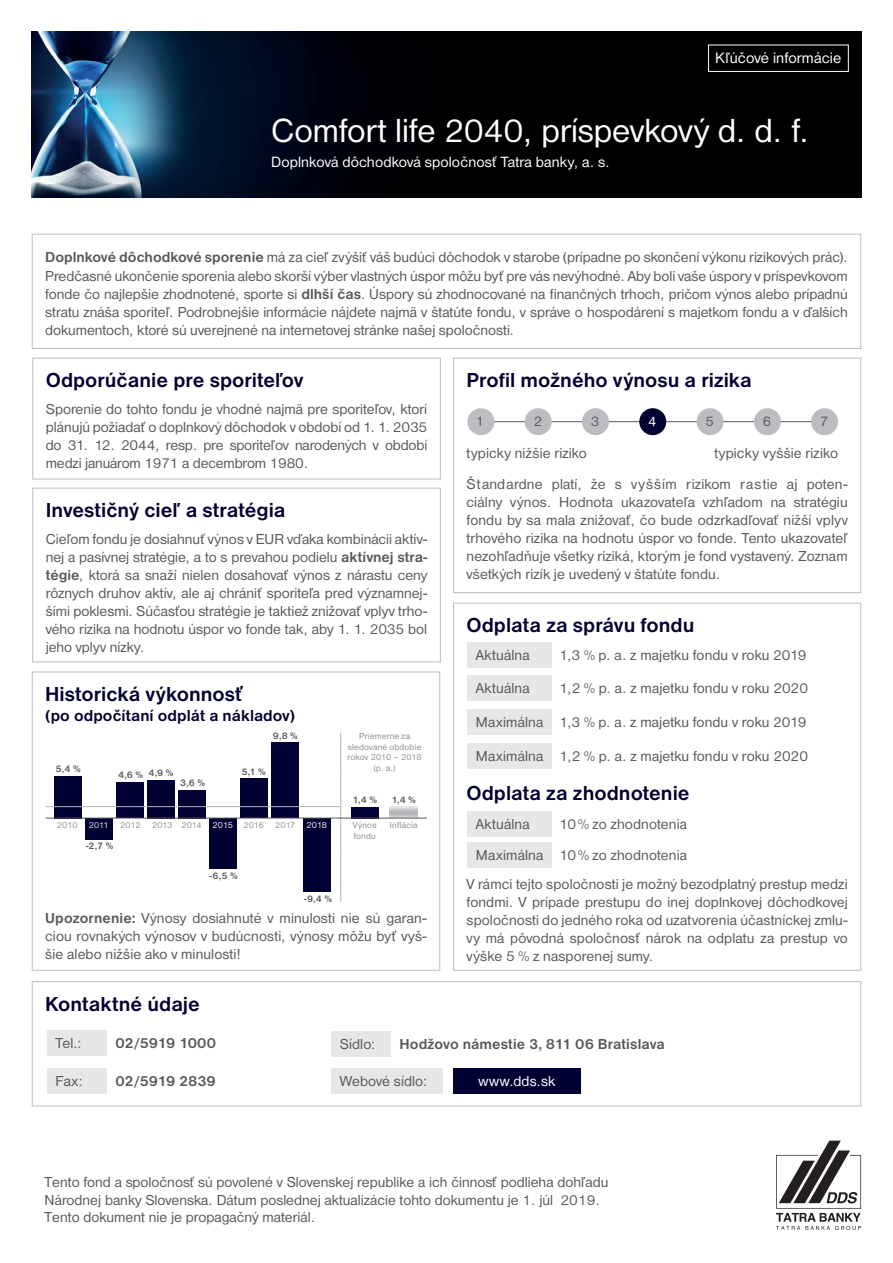
<style>
.page{position:relative;width:893px;height:1263px;background:#fff}
.page>*{position:absolute;margin:0;border:0;box-sizing:border-box;transform-origin:0 0}
.t1{font:34.65px "Nimbus Sans DOT";color:#fff}
.t2{font:700 21px "Nimbus Sans DOT";color:#000032}
.t3{font:700 16.5px "Nimbus Sans DOT";letter-spacing:.005em;color:#000032}
.t4{font:15.75px "Nimbus Sans DOT";letter-spacing:.005em;color:#fff}
.t5{font:15.45px "Nimbus Sans DOT";letter-spacing:.01em;color:#fff}
.t6{font:15px/18px "Nimbus Sans DOT";letter-spacing:.005em;color:#57585a;text-align:justify}
.t7{font:700 15px "Nimbus Sans DOT";color:#57585a}
.t8{font:15px "Nimbus Sans DOT";letter-spacing:.015em;color:#fff}
.t9{font:14.55px "Nimbus Sans DOT";color:#57585a}
.t10{font:14.55px "Nimbus Sans DOT";color:#fff}
.t11{font:700 9.75px "Nimbus Sans DOT";color:#57585a}
.t12{font:9px/10.8px "Nimbus Sans DOT";letter-spacing:.025em;color:#8a8c8f;text-align:center}
.t13{font:9px "Nimbus Sans DOT";letter-spacing:-.015em;color:#8a8c8f}
.t14{font:9px "Nimbus Sans DOT";letter-spacing:-.015em;color:#fff}
.t15{font:9px "Nimbus Sans DOT";color:#e6e7e9}
.s1{font-weight:700}
</style>
<div class="page">
<img style="left:32px;top:32px;width:829px;height:166px">
<div style="left:708px;top:45px;width:141px;height:27px;border:1px solid #fff"></div>
<div style="left:32px;top:234px;width:829px;height:115px;border:1px solid #bcbdc0"></div>
<div style="left:32px;top:488px;width:409px;height:174px;border:1px solid #bcbdc0"></div>
<div style="left:453px;top:358px;width:408px;height:235px;border:1px solid #bcbdc0"></div>
<hr style="left:481px;top:421px;width:344px;height:1px;background:#57585a">
<div style="left:467px;top:408px;width:27px;height:27px;background:#bcbdc0;border-radius:50%"></div>
<div style="left:525px;top:408px;width:27px;height:27px;background:#bcbdc0;border-radius:50%"></div>
<div style="left:582px;top:408px;width:27px;height:27px;background:#bcbdc0;border-radius:50%"></div>
<div style="left:639px;top:408px;width:27px;height:27px;background:#000032;border-radius:50%"></div>
<div style="left:697px;top:408px;width:26px;height:27px;background:#bcbdc0;border-radius:50%"></div>
<div style="left:754px;top:408px;width:27px;height:27px;background:#bcbdc0;border-radius:50%"></div>
<div style="left:811px;top:408px;width:27px;height:27px;background:#bcbdc0;border-radius:50%"></div>
<div style="left:32px;top:358px;width:409px;height:121px;border:1px solid #bcbdc0"></div>
<div style="left:32px;top:981px;width:829px;height:125px;border:1px solid #bcbdc0"></div>
<div style="left:47px;top:1030px;width:60px;height:25px;background:#e6e7e9"></div>
<div style="left:47px;top:1068px;width:60px;height:26px;background:#e6e7e9"></div>
<div style="left:331px;top:1031px;width:60px;height:26px;background:#e6e7e9"></div>
<div style="left:331px;top:1068px;width:112px;height:26px;background:#e6e7e9"></div>
<div style="left:453px;top:603px;width:408px;height:367px;border:1px solid #bcbdc0"></div>
<div style="left:467px;top:676px;width:85px;height:25px;background:#e6e7e9"></div>
<div style="left:467px;top:643px;width:85px;height:25px;background:#e6e7e9"></div>
<div style="left:467px;top:811px;width:85px;height:25px;background:#e6e7e9"></div>
<div style="left:467px;top:709px;width:85px;height:26px;background:#e6e7e9"></div>
<div style="left:467px;top:842px;width:85px;height:26px;background:#e6e7e9"></div>
<div style="left:467px;top:743px;width:85px;height:25px;background:#e6e7e9"></div>
<div style="left:32px;top:672px;width:408px;height:298px;border:1px solid #bcbdc0"></div>
<svg style="left:776px;top:1140px;width:85px;height:90px"></svg>
<div style="left:453px;top:1068px;width:128px;height:26px;background:#000032"></div>
<div style="left:303px;top:818px;width:28px;height:73px;background:#000032"></div>
<hr style="left:340px;top:733px;width:1px;height:168px;background:#b2b3b7">
<svg style="left:390px;top:807px;width:27px;height:11px"></svg>
<div style="left:351px;top:807px;width:28px;height:11px;background:#000032"></div>
<div style="left:240px;top:778px;width:27px;height:40px;background:#000032"></div>
<div style="left:271px;top:742px;width:28px;height:76px;background:#000032"></div>
<div style="left:209px;top:818px;width:28px;height:51px;background:#000032"></div>
<div style="left:178px;top:790px;width:28px;height:28px;background:#000032"></div>
<div style="left:147px;top:780px;width:28px;height:38px;background:#000032"></div>
<div style="left:116px;top:782px;width:28px;height:36px;background:#000032"></div>
<div style="left:85px;top:818px;width:28px;height:21px;background:#000032"></div>
<div style="left:55px;top:776px;width:27px;height:42px;background:#000032"></div>
<hr style="left:46px;top:818px;width:381px;height:1px;background:#57585a">
<hr style="left:46px;top:806px;width:295px;height:1px;background:#b2b3b7">
<p class="t4" style="left:715px;top:53px;width:127px">Kľúčové informácie</p>
<h1 class="t1" style="left:271px;top:118px;width:540px">Comfort life 2040, príspevkový d. d. f.</h1>
<p class="t5" style="left:271px;top:156px;width:340px">Doplnková dôchodková spoločnosť Tatra banky, a. s.</p>
<p class="t6" style="left:45px;top:250px;width:804px"><span class="s1">Doplnkové dôchodkové sporenie</span> má za cieľ zvýšiť váš budúci dôchodok v starobe (prípadne po skončení výkonu rizikových prác).<br>Predčasné ukončenie sporenia alebo skorší výber vlastných úspor môžu byť pre vás nevýhodné. Aby boli vaše úspory v príspevkovom fonde čo najlepšie zhodnotené, sporte si <span class="s1">dlhší čas</span>. Úspory sú zhodnocované na finančných trhoch, pričom výnos alebo prípadnú stratu znáša sporiteľ. Podrobnejšie informácie nájdete najmä v štatúte fondu, v správe o hospodárení s majetkom fondu a v ďalších dokumentoch, ktoré sú uverejnené na internetovej stránke našej spoločnosti.</p>
<h2 class="t2" style="left:46px;top:373px;width:259px">Odporúčanie pre sporiteľov</h2>
<p class="t6" style="left:46px;top:402px;width:383px">Sporenie do tohto fondu je vhodné najmä pre sporiteľov, ktorí plánujú požiadať o doplnkový dôchodok v období od 1. 1. 2035 do 31. 12. 2044, resp. pre sporiteľov narodených v období medzi januárom 1971 a decembrom 1980.</p>
<h2 class="t2" style="left:46px;top:503px;width:241px">Investičný cieľ a stratégia</h2>
<p class="t6" style="left:46px;top:532px;width:383px">Cieľom fondu je dosiahnuť výnos v EUR vďaka kombinácii aktív&shy;nej a pasívnej stratégie, a to s prevahou podielu <span class="s1">aktívnej stra&shy;tégie</span>, ktorá sa snaží nielen dosahovať výnos z nárastu ceny rôznych druhov aktív, ale aj chrániť sporiteľa pred významnej&shy;šími poklesmi. Súčasťou stratégie je taktiež znižovať vplyv trho&shy;vého rizika na hodnotu úspor vo fonde tak, aby 1. 1. 2035 bol jeho vplyv nízky.</p>
<h2 class="t2" style="left:45px;top:687px;width:199px">Historická výkonnosť</h2>
<p class="t3" style="left:45px;top:710px;width:251px">(po odpočítaní odplát a nákladov)</p>
<p class="t11" style="left:56px;top:765px;width:27px">5,4 %</p>
<p class="t11" style="left:148px;top:770px;width:27px">4,9 %</p>
<p class="t11" style="left:118px;top:772px;width:27px">4,6 %</p>
<p class="t11" style="left:180px;top:779px;width:26px">3,6 %</p>
<p class="t11" style="left:273px;top:732px;width:27px">9,8 %</p>
<p class="t11" style="left:242px;top:768px;width:26px">5,1 %</p>
<p class="t12" style="left:348px;top:731px;width:76px">Priemerne za sledované obdobie rokov 2010 – 2018 (p. a.)</p>
<p class="t12" style="left:57px;top:820px;width:22px">2010</p>
<p class="t11" style="left:352px;top:796px;width:26px">1,4 %</p>
<p class="t11" style="left:391px;top:796px;width:26px">1,4 %</p>
<p class="t12" style="left:353px;top:820px;width:25px;text-align:left">Výnos fondu</p>
<p class="t15" style="left:89px;top:822px;width:22px">2011</p>
<p class="t14" style="left:213px;top:822px;width:22px">2015</p>
<p class="t12" style="left:390px;top:820px;width:29px">Inflácia</p>
<p class="t12" style="left:120px;top:820px;width:22px">2012</p>
<p class="t13" style="left:152px;top:822px;width:51px">2013 2014</p>
<p class="t13" style="left:243px;top:822px;width:54px">2016 2017</p>
<p class="t14" style="left:307px;top:822px;width:22px">2018</p>
<p class="t11" style="left:86px;top:842px;width:29px">-2,7 %</p>
<p class="t11" style="left:210px;top:872px;width:30px">-6,5 %</p>
<p class="t11" style="left:304px;top:895px;width:29px">-9,4 %</p>
<p class="t6" style="left:45px;top:910px;width:383px"><span class="s1">Upozornenie:</span> Výnosy dosiahnuté v minulosti nie sú garan&shy;ciou rovnakých výnosov v budúcnosti, výnosy môžu byť vyš&shy;šie alebo nižšie ako v minulosti!</p>
<h2 class="t2" style="left:467px;top:373px;width:286px">Profil možného výnosu a rizika</h2>
<p class="t9" style="left:476px;top:416px;width:10px">1</p>
<p class="t9" style="left:534px;top:416px;width:10px">2</p>
<p class="t9" style="left:591px;top:416px;width:10px">3</p>
<p class="t10" style="left:648px;top:416px;width:10px">4</p>
<p class="t9" style="left:706px;top:416px;width:10px">5</p>
<p class="t9" style="left:763px;top:416px;width:10px">6</p>
<p class="t9" style="left:820px;top:416px;width:10px">7</p>
<p class="t6" style="left:467px;top:438px;width:383px;line-height:31.5px;text-indent:248px">typicky vyššie riziko<br>Štandardne platí, že s vyšším rizikom rastie aj poten-</p>
<p class="t6" style="left:467px;top:495px;width:383px">ciálny výnos. Hodnota ukazovateľa vzhľadom na stratégiu fondu by sa mala znižovať, čo bude odzrkadľovať nižší vplyv trhového rizika na hodnotu úspor vo fonde. Tento ukazovateľ nezohľadňuje všetky riziká, ktorým je fond vystavený. Zoznam všetkých rizík je uvedený v štatúte fondu.</p>
<p class="t6" style="left:467px;top:445px;width:122px">typicky nižšie riziko</p>
<h2 class="t2" style="left:467px;top:618px;width:229px">Odplata za správu fondu</h2>
<p class="t6" style="left:476px;top:647px;width:55px">Aktuálna</p>
<p class="t6" style="left:560px;top:647px;width:248px">1,3 % p. a. z majetku fondu v roku 2019</p>
<p class="t6" style="left:476px;top:681px;width:55px">Aktuálna</p>
<p class="t6" style="left:560px;top:681px;width:250px">1,2 % p. a. z majetku fondu v roku 2020</p>
<p class="t6" style="left:476px;top:714px;width:332px">Maximálna 1,3 % p. a. z majetku fondu v roku 2019</p>
<p class="t6" style="left:476px;top:748px;width:334px">Maximálna 1,2 % p. a. z majetku fondu v roku 2020</p>
<h2 class="t2" style="left:467px;top:786px;width:225px">Odplata za zhodnotenie</h2>
<p class="t6" style="left:476px;top:816px;width:55px">Aktuálna</p>
<p class="t6" style="left:560px;top:816px;width:129px">10 % zo zhodnotenia</p>
<p class="t6" style="left:476px;top:847px;width:213px">Maximálna 10 % zo zhodnotenia</p>
<p class="t6" style="left:467px;top:876px;width:383px">V rámci tejto spoločnosti je možný bezodplatný prestup medzi fondmi. V prípade prestupu do inej doplnkovej dôchodkovej spoločnosti do jedného roka od uzatvorenia účastníckej zmlu&shy;vy má pôvodná spoločnosť nárok na odplatu za prestup vo výške 5 % z nasporenej sumy.</p>
<h2 class="t2" style="left:45px;top:996px;width:156px">Kontaktné údaje</h2>
<p class="t6" style="left:56px;top:1035px;width:28px">Tel.:</p>
<p class="t7" style="left:115px;top:1037px;width:102px">02/5919 1000</p>
<p class="t6" style="left:56px;top:1073px;width:29px">Fax:</p>
<p class="t7" style="left:115px;top:1076px;width:102px">02/5919 2839</p>
<p class="t7" style="left:399px;top:1038px;width:267px">Hodžovo námestie 3, 811 06 Bratislava</p>
<p class="t6" style="left:340px;top:1036px;width:37px">Sídlo:</p>
<p class="t6" style="left:340px;top:1073px;width:89px">Webové sídlo:</p>
<p class="t8" style="left:478px;top:1076px;width:78px">www.dds.sk</p>
<p class="t6" style="left:45px;top:1174px;width:565px">Tento fond a spoločnosť sú povolené v Slovenskej republike a ich činnosť podlieha dohľadu<br>Národnej banky Slovenska. Dátum poslednej aktualizácie tohto dokumentu je 1. júl 2019.</p>
<p class="t6" style="left:45px;top:1209px;width:272px">Tento dokument nie je propagačný materiál.</p>
</div>
